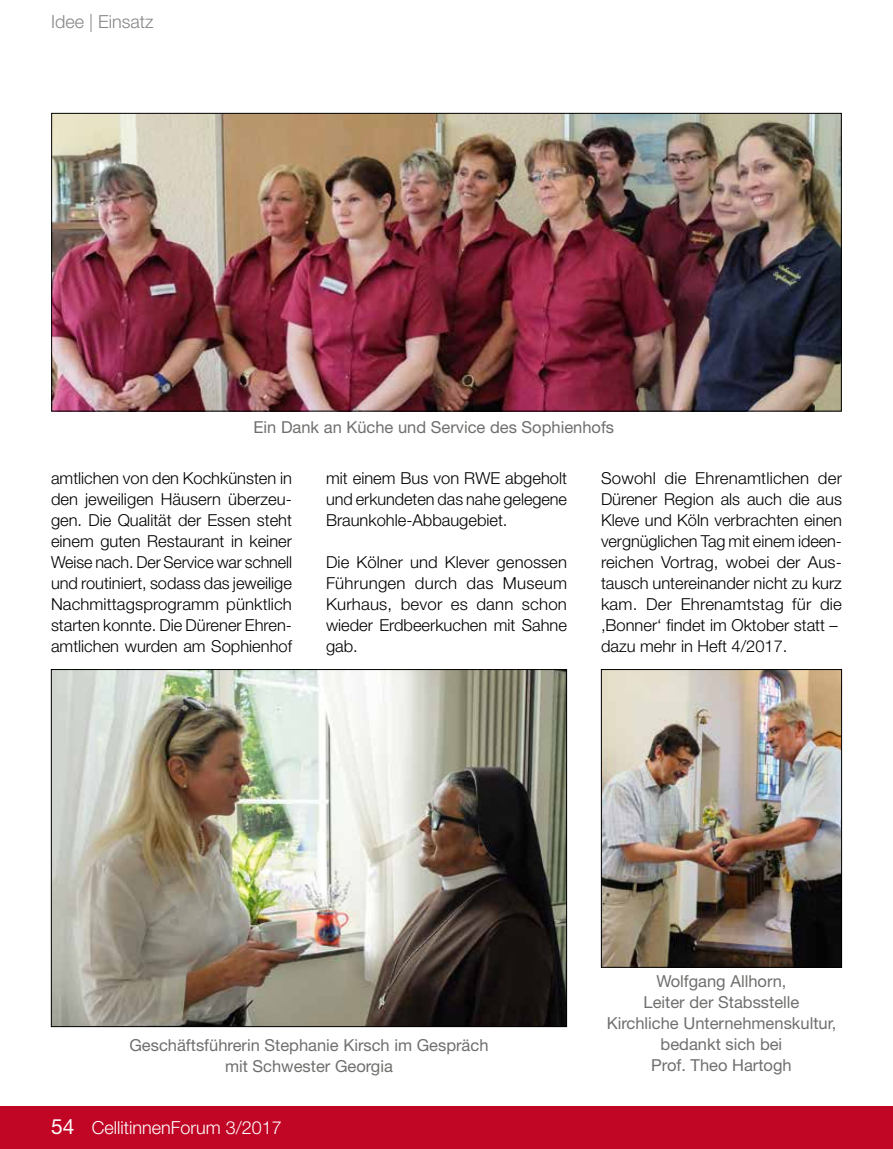
<style>
.page{position:relative;width:893px;height:1149px;background:#fff}
.page>*{position:absolute;margin:0;border:0;box-sizing:border-box;transform-origin:0 0}
.t1{font:300 18px "Helvetica Neue LT Std";color:#fff}
.t2{font:300 18px "Helvetica Neue LT Std";color:#878786}
.t3{font:300 16.5px/21px "Helvetica Neue LT Std";color:#000;text-align:justify}
.t4{font:16.5px/21px "Helvetica Neue LT Std";color:#6f6f6e;text-align:center}
.s1{font-weight:400;font-size:21px}
</style>
<div class="page">
<img style="left:53px;top:115px;width:787px;height:294px">
<img style="left:603px;top:671px;width:237px;height:294px">
<div style="left:601px;top:669px;width:241px;height:298px;border:1px solid #000"></div>
<img style="left:53px;top:671px;width:512px;height:353px">
<div style="left:0;top:1106px;width:893px;height:42px;background:#c10525"></div>
<p class="t2" style="left:51px;top:10px;width:104px">Idee | Einsatz</p>
<p class="t4" style="left:253px;top:416px;width:362px">Ein Dank an Küche und Service des Sophienhofs</p>
<p class="t3" style="left:51px;top:467px;width:243px">amtlichen von den Kochkünsten in den jeweiligen Häusern überzeu&shy;gen. Die Qualität der Essen steht einem guten Restaurant in keiner Weise nach. Der Service war schnell und routiniert, sodass das jeweilige Nachmittagsprogramm pünktlich starten konnte. Die Dürener Ehren&shy;amtlichen wurden am Sophienhof</p>
<p class="t3" style="left:326px;top:467px;width:243px">mit einem Bus von RWE abgeholt und erkundeten das nahe gelegene Braunkohle-Abbaugebiet.</p>
<p class="t3" style="left:326px;top:551px;width:243px">Die Kölner und Klever genossen Führungen durch das Museum Kurhaus, bevor es dann schon wieder Erdbeerkuchen mit Sahne gab.</p>
<p class="t3" style="left:601px;top:467px;width:243px;text-align:left">Sowohl die Ehrenamtlichen der<br>Dürener Region als auch die aus<br>Kleve und Köln verbrachten einen vergnüglichen Tag mit einem ideen&shy;reichen Vortrag, wobei der Aus&shy;tausch untereinander nicht zu kurz kam. Der Ehrenamtstag für die ‚Bonner‘ findet im Oktober statt – dazu mehr in Heft 4/2017.</p>
<p class="t4" style="left:129px;top:1034px;width:361px">Geschäftsführerin Stephanie Kirsch im Gespräch mit Schwester Georgia</p>
<p class="t1" style="left:51px;top:1116px;width:232px"><span class="s1">54</span> CellitinnenForum 3/2017</p>
<p class="t4" style="left:607px;top:970px;width:231px">Wolfgang Allhorn,<br>Leiter der Stabsstelle<br>Kirchliche Unternehmenskultur, bedankt sich bei<br>Prof. Theo Hartogh</p>
</div>
